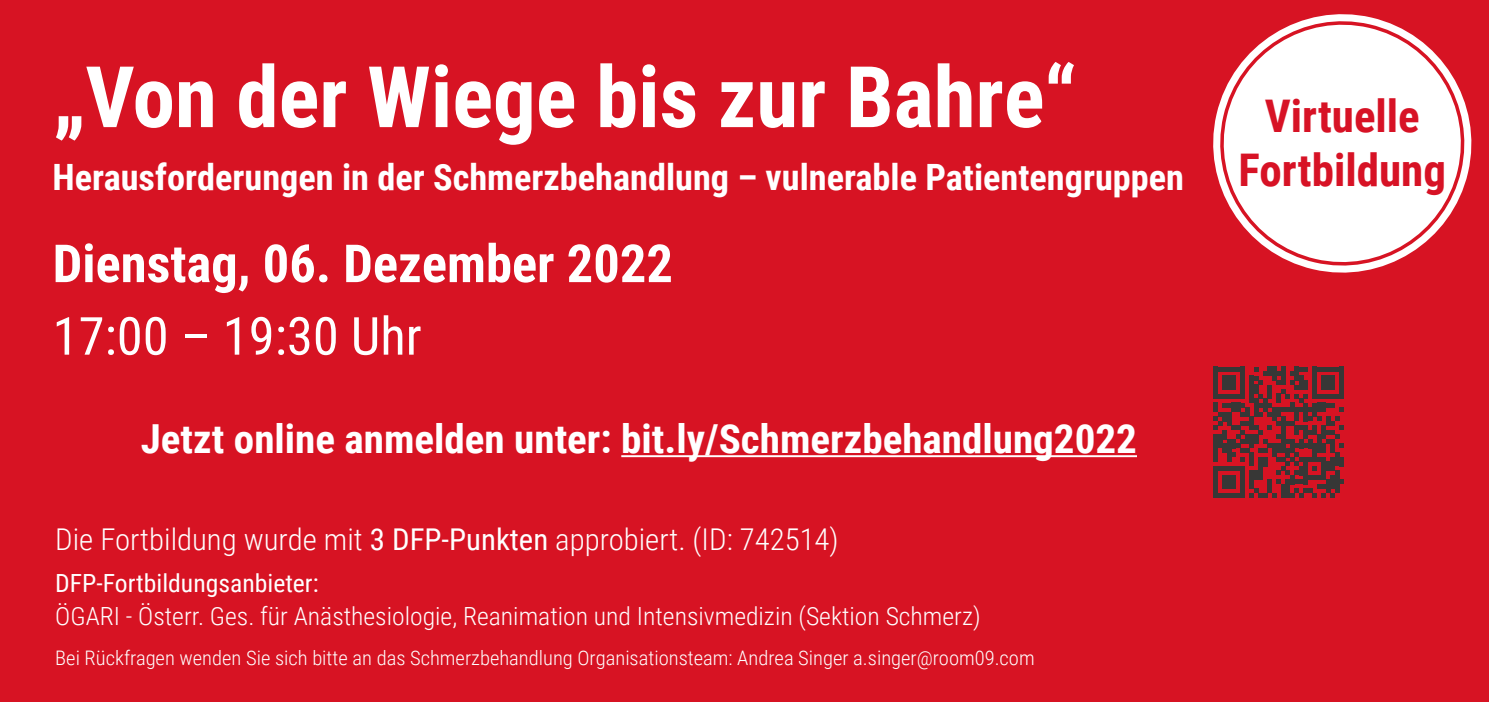
<style>
.page{position:relative;width:1489px;height:702px;background:#fff}
.page>*{position:absolute;margin:0;border:0;box-sizing:border-box;transform-origin:0 0}
.t1{font:700 85px "Roboto Condensed";color:#fff}
.t2{font:700 52.5px "Roboto Condensed";color:#fff}
.t3{font:52.5px "Roboto Condensed";color:#fff}
.t4{font:700 45px "Roboto Condensed";color:#d71225}
.t5{font:700 40px "Roboto Condensed";color:#fff}
.t6{font:700 36.25px "Roboto Condensed";color:#fff}
.t7{font:300 30px "Roboto Condensed";color:#fff}
.t8{font:300 25px "Roboto Condensed";color:#fff}
.t9{font:25px "Roboto Condensed";color:#fff}
.t10{font:300 20px "Roboto Condensed";color:#fff}
.s1{font-weight:400}
</style>
<div class="page">
<div style="left:0;top:0;width:1488px;height:702px;background:#d71323"></div>
<hr style="left:621px;top:455px;width:515px;height:2px;background:#fff">
<svg style="left:1213px;top:367px;width:130px;height:130px"></svg>
<svg style="left:1302px;top:266px;width:81px;height:7px"></svg>
<svg style="left:1213px;top:14px;width:259px;height:252px"></svg>
<p class="t1" style="left:53px;top:37px;width:1025px">„Von der Wiege bis zur Bahre“</p>
<p class="t6" style="left:53px;top:151px;width:1132px">Herausforderungen in der Schmerzbehandlung – vulnerable Patientengruppen</p>
<p class="t2" style="left:53px;top:227px;width:622px">Dienstag, 06. Dezember 2022</p>
<p class="t3" style="left:53px;top:299px;width:370px">17:00 – 19:30 Uhr</p>
<p class="t5" style="left:141px;top:411px;width:997px">Jetzt online anmelden unter: bit.ly/Schmerzbehandlung2022</p>
<p class="t7" style="left:55px;top:518px;width:785px">Die Fortbildung wurde mit <span class="s1">3 DFP-Punkten</span> approbiert. (ID: 742514)</p>
<p class="t9" style="left:55px;top:566px;width:265px">DFP-Fortbildungsanbieter:</p>
<p class="t8" style="left:55px;top:598px;width:926px">ÖGARI - Österr. Ges. für Anästhesiologie, Reanimation und Intensivmedizin (Sektion Schmerz)</p>
<p class="t10" style="left:55px;top:643px;width:980px">Bei Rückfragen wenden Sie sich bitte an das Schmerzbehandlung Organisationsteam: Andrea Singer a.singer@room09.com</p>
<p class="t4" style="left:1264px;top:84px;width:157px">Virtuelle</p>
<p class="t4" style="left:1238px;top:138px;width:209px">Fortbildung</p>
</div>
